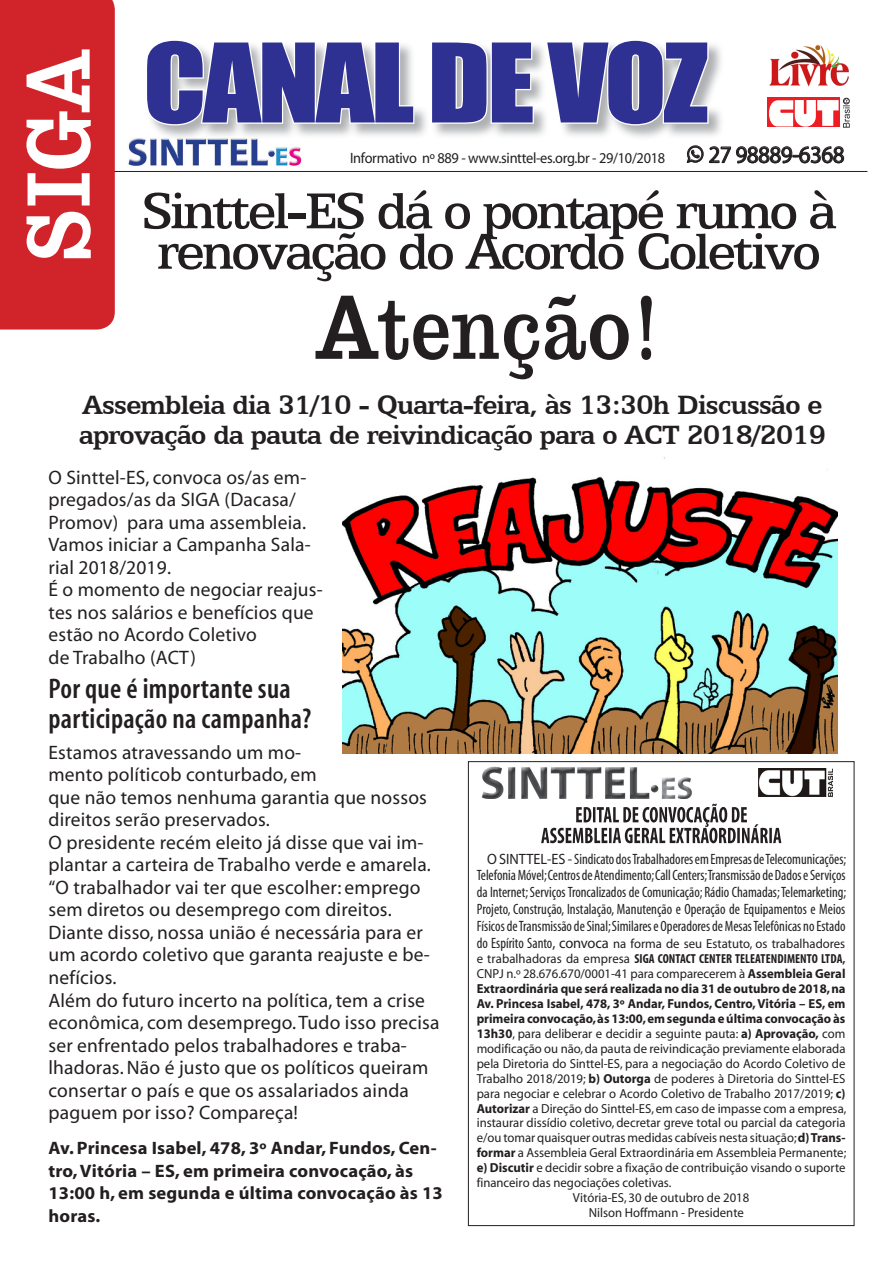
<style>
.page{position:relative;width:893px;height:1263px;background:#fff}
.page>*{position:absolute;margin:0;border:0;box-sizing:border-box;transform-origin:0 0}
.titulo_1{font:101.1px "Impact";letter-spacing:-.03em;color:#2e3092;scale:1.13 1}
.titulo_1-2{font:90px "Egyptian 710 BT Regular A";letter-spacing:-.025em;color:#231f20}
.titulo_1-3{font:90px "Egyptian 710 BT Regular A";color:#fff}
.titulo{font:500 57px "Egyptian 505 BT";letter-spacing:-.05em;color:#231f20}
.subtitulo{font:700 30px/30px "Egyptian 505 BT";letter-spacing:-.025em;color:#231f20}
.corpo_pro{font:600 condensed 28.5px/30px "Myriad";letter-spacing:.01em;color:#231f20}
.corpo1{font:24px "Myriad";letter-spacing:-.02em;color:#231f20;scale:.96 1}
.corpo_pro-2{font:19.5px/22.5px "Myriad";letter-spacing:.01em;color:#231f20}
.corpo_pro-3{font:700 18px/22.5px "Myriad";letter-spacing:.01em;color:#231f20}
.corpo{font:condensed 15px/16.8px "Myriad";color:#231f20;text-align:justify;scale:.95 1}
.corpo1-2{font:15px "Myriad";letter-spacing:-.02em;color:#231f20;scale:.96 1}
.corpo-2{font:13.05px/15px "Myriad";color:#231f20;text-align:justify}
.s1{font-stretch:normal}
.s2{font-stretch:condensed;font-size:15px}
.s3{font-size:15px}
.s4{font-weight:700;font-stretch:condensed}
.s5{font-weight:700}
</style>
<div class="page">
<img style="left:128px;top:138px;width:174px;height:28px">
<hr style="left:32px;top:171px;width:835px;height:1px;background:#231f20">
<div style="left:145px;top:40px;width:579px;height:101px;background:#95979a;opacity:.75"></div>
<svg style="left:145px;top:40px;width:271px;height:87px"></svg>
<svg style="left:429px;top:40px;width:106px;height:85px"></svg>
<svg style="left:544px;top:40px;width:166px;height:91px"></svg>
<div style="left:768px;top:97px;width:72px;height:30px;background:#ee1d23"></div>
<svg style="left:767px;top:98px;width:83px;height:30px"></svg>
<img style="left:769px;top:45px;width:80px;height:42px">
<div style="left:0;top:0;width:115px;height:330px;background:#d1232a"></div>
<img style="left:343px;top:457px;width:494px;height:296px">
<img style="left:482px;top:766px;width:210px;height:33px">
<svg style="left:541px;top:804px;width:240px;height:39px"></svg>
<img style="left:758px;top:769px;width:74px;height:27px">
<svg style="left:686px;top:145px;width:158px;height:19px"></svg>
<p class="titulo_1" style="left:143px;top:4px;width:502px">CANAL DE VOZ</p>
<p class="titulo_1-3" style="left:3px;top:266px;width:218px;rotate:-90deg">SIGA</p>
<p class="corpo1-2" style="left:350px;top:150px;width:330px">Informativo nº 889 - www.sinttel-es.org.br - 29/10/2018</p>
<p class="corpo1" style="left:708px;top:143px;width:143px">27 98889-6368</p>
<p class="titulo" style="left:141px;top:177px;width:697px">Sinttel-ES dá o pontapé rumo à</p>
<p class="titulo" style="left:157px;top:218px;width:665px">renovação do Acordo Coletivo</p>
<p class="titulo_1-2" style="left:315px;top:272px;width:349px">Atenção!</p>
<p class="subtitulo" style="left:79px;top:389px;width:748px">Assembleia dia 31/10 - Quarta-feira, às 13:30h Discussão e aprovação da pauta de reivindicação para o ACT 2018/2019</p>
<p class="corpo_pro-2" style="left:48px;top:467px;width:264px">O Sinttel-ES, convoca os/as em&shy;pregados/as da SIGA (Dacasa/<br>Promov) para uma assembleia.<br>Vamos iniciar a Campanha Sala&shy;rial 2018/2019.</p>
<p class="corpo_pro-2" style="left:48px;top:579px;width:276px">É o momento de negociar reajus&shy;tes nos salários e benefícios que estão no Acordo Coletivo</p>
<p class="corpo_pro-2" style="left:48px;top:647px;width:149px">de Trabalho (ACT)</p>
<p class="corpo_pro" style="left:48px;top:675px;width:265px">Por que é importante sua participação na campanha?</p>
<p class="corpo_pro-2" style="left:48px;top:742px;width:380px">Estamos atravessando um mo-<br>mento políticob conturbado, em<br>que não temos nenhuma garantia que nossos direitos serão preservados.</p>
<p class="corpo_pro-2" style="left:48px;top:832px;width:384px">O presidente recém eleito já disse que vai im&shy;plantar a carteira de Trabalho verde e amarela. “O trabalhador vai ter que escolher: emprego sem diretos ou desemprego com direitos.</p>
<p class="corpo_pro-2" style="left:48px;top:922px;width:383px">Diante disso, nossa união é necessária para er um acordo coletivo que garanta reajuste e be&shy;nefícios.</p>
<p class="corpo_pro-2" style="left:48px;top:989px;width:378px">Além do futuro incerto na política, tem a crise</p>
<p class="corpo_pro-2" style="left:48px;top:1012px;width:393px">econômica, com desemprego. Tudo isso precisa ser enfrentado pelos trabalhadores e traba&shy;lhadoras. Não é justo que os políticos queiram consertar o país e que os assalariados ainda paguem por isso? Compareça!</p>
<p class="corpo_pro-3" style="left:48px;top:1137px;width:396px">Av. Princesa Isabel, 478, 3º Andar, Fundos, Cen&shy;tro, Vitória – ES, em primeira convocação, às 13:00 h, em segunda e última convocação às 13 horas.</p>
<p class="corpo" style="left:477px;top:851px;width:391px;text-indent:10px"><span class="s1">O SINTTEL-ES -</span> Sindicato dos Trabalhadores em Empresas de Telecomunicações; Telefonia Móvel; Centros de Atendimento; Call Centers; Transmissão de Dados e Serviços da Internet; Serviços Troncalizados de Comunicação; Rádio Chamadas; Telemarketing; Projeto, Construção, Instalação, Manutenção e Operação de Equipamentos e Meios Físicos de Transmissão de Sinal; Similares e Operadores de Mesas Telefônicas no Estado</p>
<p class="corpo-2" style="left:477px;top:936px;width:371px"><span class="s2">do Espírito Santo</span><span class="s3">, convoca</span> na forma de seu Estatuto, os trabalhadores e trabalhadoras da empresa <span class="s4">SIGA CONTACT CENTER TELEATENDIMENTO LTDA, </span>CNPJ n.º 28.676.670/0001-41 para comparecerem à <span class="s5">Assembleia Geral Extraordinária que será realizada no dia 31 de outubro de 2018, na Av. Princesa Isabel, 478, 3º Andar, Fundos, Centro, Vitória – ES, em primeira convocação, às 13:00, em segunda e última convocação às 13h30</span>, para deliberar e decidir a seguinte pauta: <span class="s5">a) Aprovação,</span> com modificação ou não, da pauta de reivindicação previamente elaborada pela Diretoria do Sinttel-ES, para a negociação do Acordo Coletivo de Trabalho 2018/2019; <span class="s5">b) Outorga</span> de poderes à Diretoria do Sinttel-ES para negociar e celebrar o Acordo Coletivo de Trabalho 2017/2019; <span class="s5">c)<br>Autorizar</span> a Direção do Sinttel-ES, em caso de impasse com a empresa, instaurar dissídio coletivo, decretar greve total ou parcial da categoria e/ou tomar quaisquer outras medidas cabíveis nesta situação; <span class="s5">d) Trans&shy;formar</span> a Assembleia Geral Extraordinária em Assembleia Permanente; <span class="s5">e) Discutir</span> e decidir sobre a fixação de contribuição visando o suporte financeiro das negociações coletivas.</p>
<p class="corpo-2" style="left:573px;top:1191px;width:178px">Vitória-ES, 30 de outubro de 2018</p>
<p class="corpo-2" style="left:589px;top:1206px;width:157px">Nilson Hoffmann - Presidente</p>
</div>
